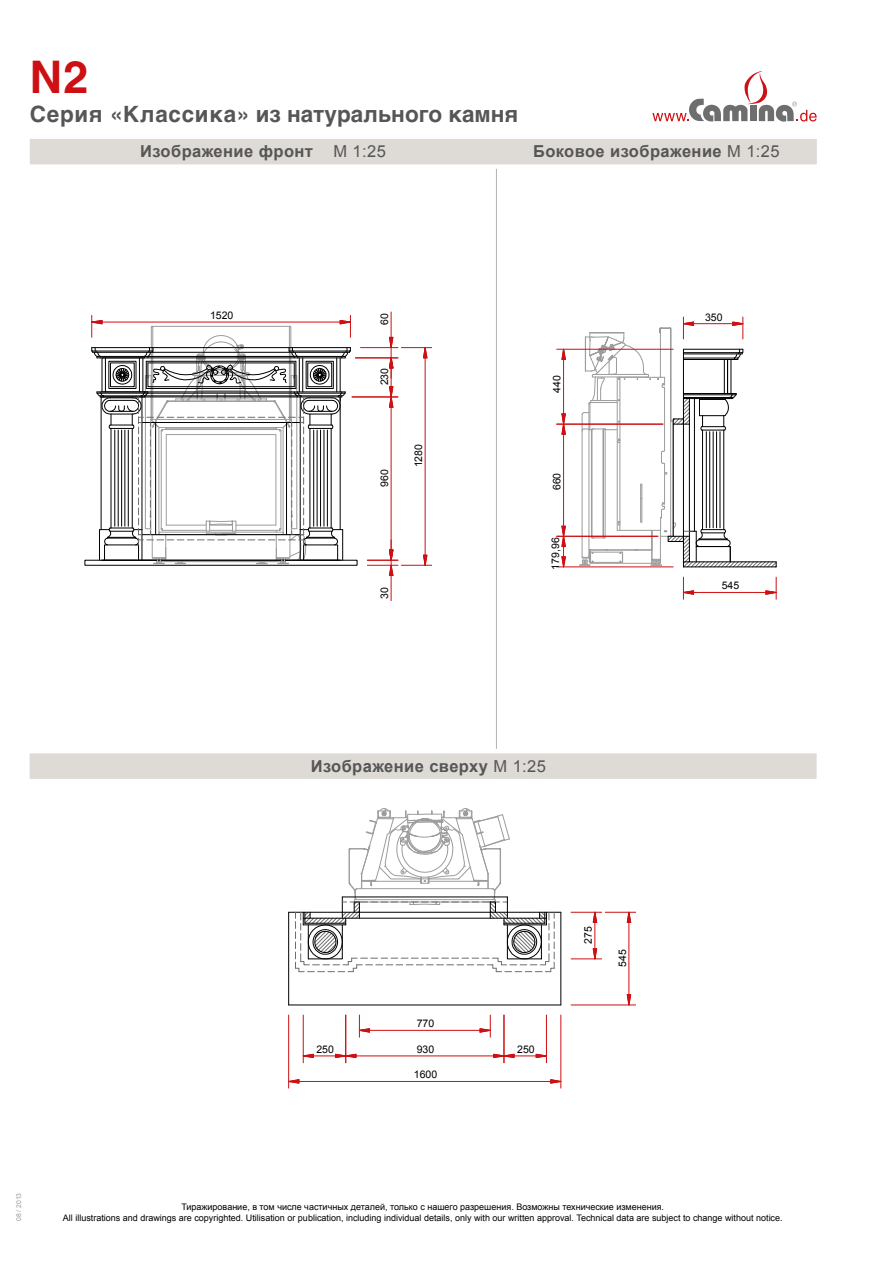
<style>
.page{position:relative;width:893px;height:1263px;background:#fff}
.page>*{position:absolute;margin:0;border:0;box-sizing:border-box;transform-origin:0 0}
.t1{font:700 45px "Helvetica LT Std";color:#cd1013}
.t2{font:700 22.5px "Helvetica LT Std";color:#565655}
.t3{font:700 16.5px "Arial";letter-spacing:.025em;color:#565655}
.t4{font:10.5px "Arial";color:#000}
.t5{font:9px "Arial";color:#000}
.t6{font:6.75px "Arial";color:#9c9c9d}
.s1{font-weight:400}
</style>
<div class="page">
<hr style="left:496px;top:145px;width:1px;height:616px;background:#b1b2b3">
<svg style="left:30px;top:139px;width:787px;height:30px;background:#e3dfdc"></svg>
<svg style="left:29px;top:748px;width:788px;height:31px"></svg>
<svg style="left:652px;top:71px;width:165px;height:51px"></svg>
<div style="left:85px;top:560px;width:272px;height:6px;border:1px solid #000"></div>
<hr style="left:367px;top:565px;width:31px;height:1px;background:#cd1013">
<hr style="left:360px;top:347px;width:38px;height:1px;background:#cd1013">
<hr style="left:425px;top:358px;width:1px;height:197px;background:#cd1013">
<hr style="left:401px;top:565px;width:31px;height:1px;background:#cd1013">
<hr style="left:401px;top:347px;width:31px;height:1px;background:#cd1013">
<svg style="left:423px;top:347px;width:5px;height:11px"></svg>
<svg style="left:423px;top:554px;width:5px;height:12px"></svg>
<hr style="left:355px;top:357px;width:43px;height:1px;background:#cd1013">
<hr style="left:391px;top:407px;width:1px;height:143px;background:#cd1013">
<hr style="left:367px;top:560px;width:31px;height:1px;background:#cd1013">
<hr style="left:352px;top:397px;width:46px;height:1px;background:#cd1013">
<svg style="left:389px;top:312px;width:5px;height:96px"></svg>
<svg style="left:389px;top:540px;width:5px;height:61px"></svg>
<svg style="left:85px;top:315px;width:272px;height:249px"></svg>
<hr style="left:563px;top:434px;width:1px;height:92px;background:#cd1013">
<hr style="left:557px;top:566px;width:116px;height:1px;background:#cd1013">
<hr style="left:557px;top:536px;width:101px;height:1px;background:#cd1013">
<svg style="left:561px;top:526px;width:5px;height:42px"></svg>
<hr style="left:563px;top:359px;width:1px;height:55px;background:#cd1013">
<hr style="left:557px;top:349px;width:116px;height:1px;background:#cd1013">
<hr style="left:557px;top:424px;width:106px;height:1px;background:#cd1013">
<svg style="left:561px;top:413px;width:5px;height:22px"></svg>
<svg style="left:561px;top:348px;width:5px;height:12px"></svg>
<hr style="left:693px;top:592px;width:73px;height:1px;background:#cd1013">
<svg style="left:683px;top:577px;width:11px;height:22px"></svg>
<svg style="left:765px;top:577px;width:12px;height:22px"></svg>
<svg style="left:579px;top:317px;width:198px;height:250px"></svg>
<hr style="left:288px;top:912px;width:1px;height:93px;background:#000">
<hr style="left:289px;top:912px;width:272px;height:1px;background:#000">
<hr style="left:289px;top:1004px;width:272px;height:1px;background:#000">
<hr style="left:369px;top:1030px;width:111px;height:1px;background:#cd1013">
<svg style="left:358px;top:1015px;width:12px;height:22px"></svg>
<svg style="left:479px;top:1015px;width:12px;height:22px"></svg>
<hr style="left:356px;top:1055px;width:138px;height:1px;background:#cd1013">
<hr style="left:303px;top:1015px;width:1px;height:48px;background:#cd1013">
<hr style="left:345px;top:1015px;width:1px;height:48px;background:#cd1013">
<svg style="left:302px;top:1054px;width:55px;height:4px"></svg>
<hr style="left:299px;top:1081px;width:252px;height:1px;background:#cd1013">
<hr style="left:288px;top:1015px;width:1px;height:73px;background:#cd1013">
<hr style="left:560px;top:1015px;width:1px;height:73px;background:#cd1013">
<svg style="left:550px;top:1079px;width:12px;height:5px"></svg>
<svg style="left:288px;top:1079px;width:12px;height:5px"></svg>
<hr style="left:571px;top:958px;width:31px;height:1px;background:#cd1013">
<hr style="left:571px;top:912px;width:31px;height:1px;background:#cd1013">
<svg style="left:593px;top:911px;width:4px;height:49px"></svg>
<hr style="left:628px;top:922px;width:1px;height:73px;background:#cd1013">
<hr style="left:571px;top:1004px;width:65px;height:1px;background:#cd1013">
<hr style="left:605px;top:912px;width:31px;height:1px;background:#cd1013">
<svg style="left:627px;top:911px;width:4px;height:12px"></svg>
<svg style="left:627px;top:994px;width:4px;height:12px"></svg>
<hr style="left:546px;top:1015px;width:1px;height:48px;background:#cd1013">
<hr style="left:504px;top:1015px;width:1px;height:48px;background:#cd1013">
<svg style="left:493px;top:1054px;width:53px;height:4px"></svg>
<hr style="left:560px;top:912px;width:1px;height:93px;background:#000">
<svg style="left:295px;top:808px;width:260px;height:164px"></svg>
<h1 class="t1" style="left:30px;top:50px;width:60px">N2</h1>
<h2 class="t2" style="left:30px;top:100px;width:490px">Серия «Классика» из натурального камня</h2>
<h3 class="t3" style="left:140px;top:141px;width:247px">Изображение фронт <span class="s1">M 1:25</span></h3>
<h3 class="t3" style="left:533px;top:141px;width:248px">Боковое изображение <span class="s1">M 1:25</span></h3>
<p class="t4" style="left:210px;top:308px;width:25px">1520</p>
<p class="t4" style="left:705px;top:310px;width:19px">350</p>
<p class="t4" style="left:378px;top:325px;width:13px;rotate:-90deg">60</p>
<p class="t4" style="left:378px;top:385px;width:19px;rotate:-90deg">230</p>
<p class="t4" style="left:378px;top:486px;width:19px;rotate:-90deg">960</p>
<p class="t4" style="left:412px;top:467px;width:25px;rotate:-90deg">1280</p>
<p class="t4" style="left:378px;top:599px;width:13px;rotate:-90deg">30</p>
<p class="t4" style="left:550px;top:393px;width:19px;rotate:-90deg">440</p>
<p class="t4" style="left:550px;top:490px;width:19px;rotate:-90deg">660</p>
<p class="t4" style="left:549px;top:569px;width:34px;rotate:-90deg">179,96</p>
<p class="t4" style="left:722px;top:579px;width:19px">545</p>
<h3 class="t3" style="left:311px;top:755px;width:237px">Изображение сверху <span class="s1">M 1:25</span></h3>
<p class="t4" style="left:417px;top:1017px;width:19px">770</p>
<p class="t4" style="left:316px;top:1042px;width:19px">250</p>
<p class="t4" style="left:417px;top:1042px;width:19px">930</p>
<p class="t4" style="left:414px;top:1068px;width:25px">1600</p>
<p class="t4" style="left:517px;top:1042px;width:19px">250</p>
<p class="t4" style="left:581px;top:943px;width:19px;rotate:-90deg">275</p>
<p class="t4" style="left:615px;top:966px;width:19px;rotate:-90deg">545</p>
<p class="t6" style="left:14px;top:1221px;width:30px;rotate:-90deg">08 / 2013</p>
<p class="t5" style="left:181px;top:1201px;width:484px">Тиражирование, в том числе частичных деталей, только с нашего разрешения. Возможны технические изменения.</p>
<p class="t5" style="left:63px;top:1212px;width:721px">All illustrations and drawings are copyrighted. Utilisation or publication, including individual details, only with our written approval. Technical data are subject to change without notice.</p>
</div>
